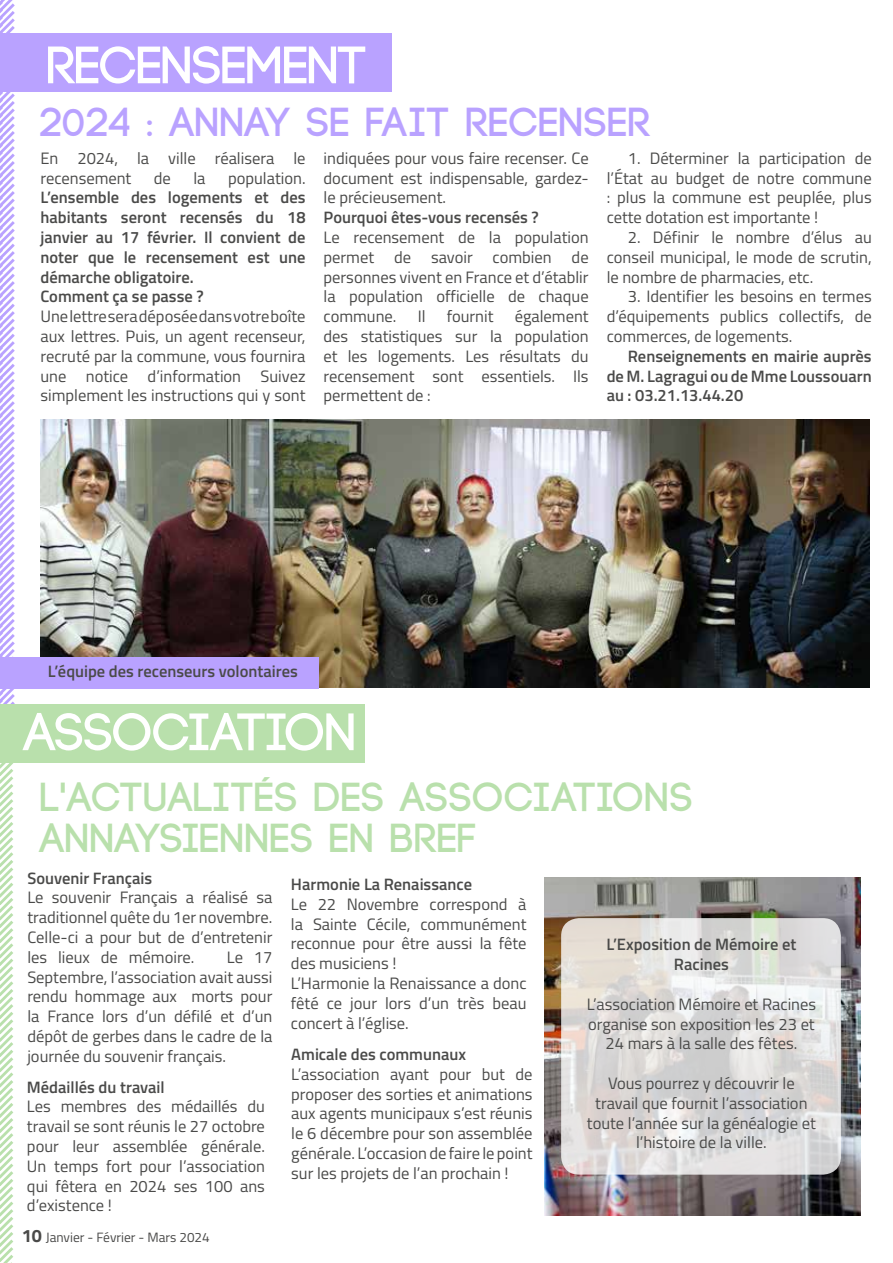
<style>
.page{position:relative;width:893px;height:1263px;background:#fff}
.page>*{position:absolute;margin:0;border:0;box-sizing:border-box;transform-origin:0 0}
.t1{font:700 52.5px "Code";color:#fff}
.t2{font:700 40.5px/40.5px "Code";letter-spacing:.03em;color:#b9e0ac}
.t3{font:700 40.5px "Code";letter-spacing:.03em;color:#b9a2ff}
.t4{font:16.5px/19.8px "Titillium";color:#4a4a49;text-align:justify}
.t5{font:600 16.5px/19.8px "Titillium";color:#4a4a49}
.t6{font:13.5px "Titillium";color:#4a4a49}
.s1{font-weight:700;font-size:18px}
</style>
<div class="page">
<div style="left:0;top:34px;width:392px;height:58px;background:#b9a2ff"></div>
<svg style="left:0;top:0;width:18px;height:1263px"></svg>
<img style="left:40px;top:419px;width:830px;height:269px">
<div style="left:0;top:705px;width:365px;height:58px;background:#b9e0ac"></div>
<img style="left:544px;top:878px;width:316px;height:337px">
<svg style="left:561px;top:918px;width:280px;height:257px;background:#dedcda"></svg>
<div style="left:0;top:657px;width:319px;height:31px;background:#b9a2ff"></div>
<h1 class="t1" style="left:47px;top:39px;width:321px">RECENSEMENT</h1>
<h2 class="t3" style="left:40px;top:101px;width:610px">2024 : ANNAY SE FAIT RECENSER</h2>
<p class="t4" style="left:40px;top:147px;width:267px">En 2024, la ville réalisera le recensement</p>
<p class="t4" style="left:154px;top:167px;width:19px">de</p>
<p class="t4" style="left:193px;top:167px;width:14px">la</p>
<p class="t4" style="left:228px;top:167px;width:79px">population.</p>
<p class="t5" style="left:40px;top:187px;width:267px">L’ensemble des logements et des habitants seront recensés du 18 janvier au 17 février. I l convient de noter que le recensement est une démarche obligatoire.<br>Comment ça se passe ?</p>
<p class="t4" style="left:40px;top:306px;width:267px">Une lettre sera déposée dans votre boîte aux lettres. Puis, un agent recenseur, recruté par la commune, vous fournira une notice d’information Suivez simplement les instructions qui y sont</p>
<p class="t4" style="left:324px;top:147px;width:267px">indiquées pour vous faire recenser. Ce document est indispensable, gardez&shy;le précieusement.</p>
<p class="t5" style="left:324px;top:207px;width:217px">Pourquoi êtes-vous recensés ?</p>
<p class="t4" style="left:324px;top:226px;width:267px">Le recensement de la population permet de savoir combien de personnes vivent en France et d’établir la population officielle de chaque commune.</p>
<p class="t4" style="left:324px;top:306px;width:267px;text-indent:191px">également des statistiques sur la population et les logements. Les résultats du recensement sont essentiels. Ils permettent de :</p>
<p class="t4" style="left:418px;top:306px;width:9px">Il</p>
<p class="t4" style="left:447px;top:306px;width:48px">fournit</p>
<p class="t4" style="left:607px;top:147px;width:267px;text-indent:21px">1. Déterminer la participation de l’État au budget de notre commune : plus la commune est peuplée, plus cette dotation est importante !</p>
<p class="t4" style="left:607px;top:226px;width:267px;text-indent:21px">2. Définir le nombre d’élus au conseil municipal, le mode de scrutin, le nombre de pharmacies, etc.</p>
<p class="t4" style="left:607px;top:286px;width:267px;text-indent:21px">3. Identifier les besoins en termes d’équipements publics collectifs, de commerces, de logements.</p>
<p class="t5" style="left:607px;top:345px;width:267px;text-align:justify;text-indent:21px">Renseignements en mairie auprès de M. Lagragui ou de Mme Loussouarn au : 03.21.13.44.20</p>
<p class="t5" style="left:48px;top:661px;width:251px">L’équipe des recenseurs volontaires</p>
<h1 class="t1" style="left:25px;top:706px;width:333px">ASSOCIATION</h1>
<h2 class="t2" style="left:40px;top:778px;width:654px">L'ACTUALITÉS DES ASSOCIATIONS<br>ANNAYSIENNES EN BREF</h2>
<p class="t5" style="left:27px;top:867px;width:126px">Souvenir Français</p>
<p class="t4" style="left:27px;top:887px;width:247px">Le souvenir Français a réalisé sa traditionnel quête du 1er novembre.<br>Celle-ci a pour but de d’entretenir les lieux de mémoire.</p>
<p class="t4" style="left:27px;top:946px;width:247px;text-indent:200px">Le 17<br>Septembre, l’association avait aussi rendu hommage aux morts pour la France lors d’un défilé et d’un dépôt de gerbes dans le cadre de la journée du souvenir français.</p>
<p class="t5" style="left:27px;top:1076px;width:139px">Médaillés du travail</p>
<p class="t4" style="left:27px;top:1096px;width:239px">Les membres des médaillés du travail se sont réunis le 27 octobre pour leur assemblée générale.<br>Un temps fort pour l’association qui fêtera en 2024 ses 100 ans d’existence !</p>
<p class="t6" style="left:22px;top:1227px;width:190px"><span class="s1">10</span> Janvier - Février - Mars 2024</p>
<p class="t5" style="left:291px;top:873px;width:183px">Harmonie La Renaissance</p>
<p class="t4" style="left:291px;top:893px;width:237px;text-align:left">Le 22 Novembre correspond à la Sainte Cécile, communément reconnue pour être aussi la fête des musiciens !<br>L’Harmonie la Renaissance a donc fêté ce jour lors d’un très beau concert à l’église.</p>
<p class="t5" style="left:291px;top:1043px;width:176px">Amicale des communaux</p>
<p class="t4" style="left:291px;top:1063px;width:243px">L’association ayant pour but de proposer des sorties et animations aux agents municipaux s’est réunis le 6 décembre pour son assemblée générale. L’occasion de faire le point sur les projets de l’an prochain !</p>
<p class="t5" style="left:606px;top:934px;width:191px;text-align:center">L’Exposition de Mémoire et<br>Racines</p>
<p class="t4" style="left:587px;top:993px;width:231px;text-align:center">L’association Mémoire et Racines organise son exposition les 23 et<br>24 mars à la salle des fêtes.</p>
<p class="t4" style="left:587px;top:1072px;width:230px;text-align:center">Vous pourrez y découvrir le travail que fournit l’association toute l’année sur la généalogie et l’histoire de la ville.</p>
</div>
